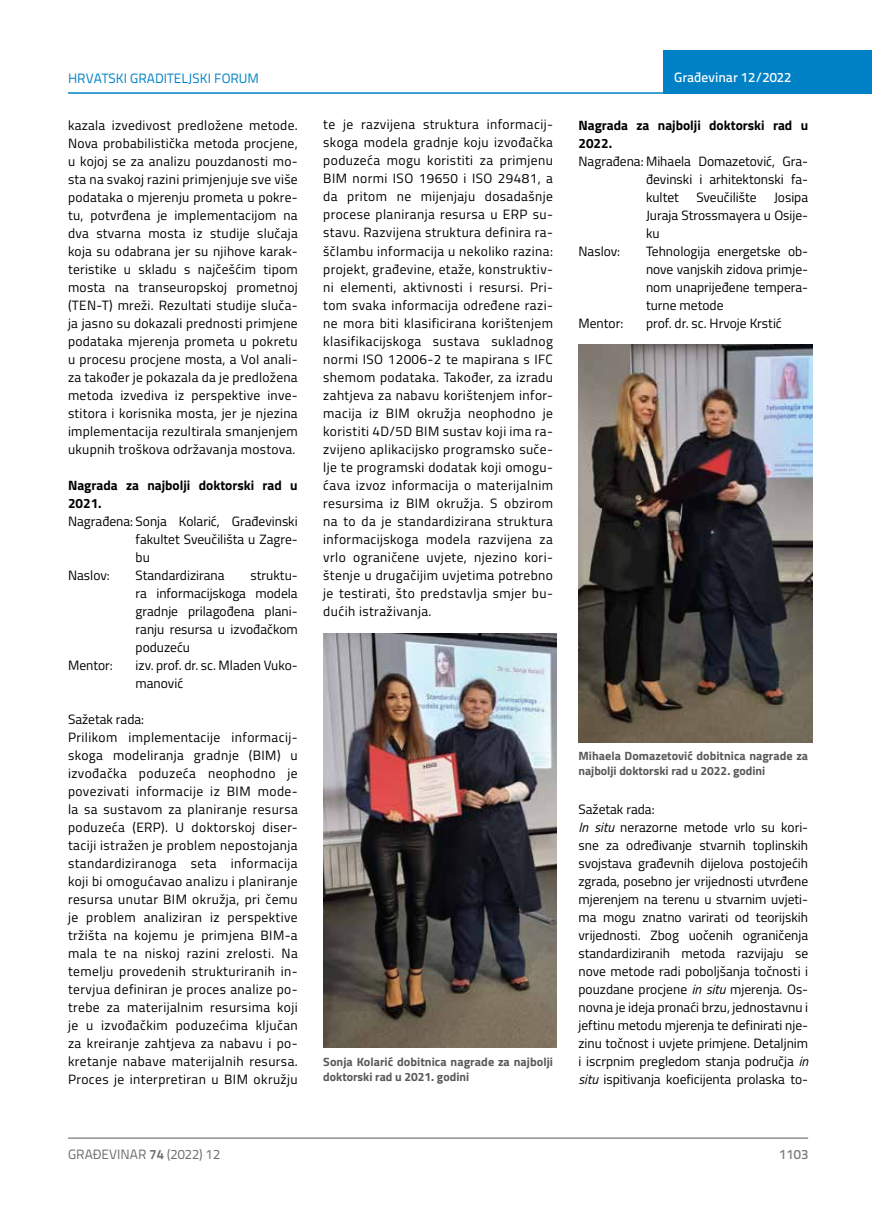
<style>
.page{position:relative;width:872px;height:1212px;background:#fff}
.page>*{position:absolute;margin:0;border:0;box-sizing:border-box;transform-origin:0 0}
.t1{font:13.5px/18px "Titillium";color:#000;text-align:justify}
.t2{font:13.5px/18px "Titillium";letter-spacing:.03em;color:#000}
.t3{font:700 13.5px/18px "Titillium";color:#000}
.t4{font:13.5px "Titillium Text 22 L";color:#0081c6}
.t5{font:13.5px "Titillium Text 22 L";color:#6d6e71}
.t6{font:500 13.5px "Titillium Text 22 L";color:#fff}
.t7{font:500 13.5px "Titillium Text 22 L";color:#797a7d}
.t8{font:700 12px/15px "Titillium";letter-spacing:.005em;color:#58595b}
.s1{font-style:italic}
.s2{font-weight:700}
</style>
<div class="page">
<div style="left:663px;top:50px;width:209px;height:44px;background:#0081c6"></div>
<hr style="left:68px;top:92px;width:804px;height:2px;background:#0081c6">
<hr style="left:68px;top:1138px;width:740px;height:1px;background:#58595b">
<img style="left:323px;top:633px;width:234px;height:414px">
<img style="left:578px;top:344px;width:234px;height:398px">
<p class="t4" style="left:68px;top:68px;width:192px">HRVATSKI GRADITELJSKI FORUM</p>
<p class="t6" style="left:674px;top:67px;width:118px">Građevinar 12/2022</p>
<p class="t1" style="left:68px;top:115px;width:231px">kazala izvedivost predložene metode.<br>Nova probabilistička metoda procjene, u kojoj se za analizu pouzdanosti mo&shy;sta na svakoj razini primjenjuje sve više podataka o mjerenju prometa u pokre&shy;tu, potvrđena je implementacijom na dva stvarna mosta iz studije slučaja koja su odabrana jer su njihove karak&shy;teristike u skladu s najčešćim tipom mosta na transeuropskoj prometnoj (TEN-T) mreži. Rezultati studije sluča&shy;ja jasno su dokazali prednosti primjene podataka mjerenja prometa u pokretu u procesu procjene mosta, a VoI anali&shy;za također je pokazala da je predložena metoda izvediva iz perspektive inve&shy;stitora i korisnika mosta, jer je njezina implementacija rezultirala smanjenjem ukupnih troškova održavanja mostova.</p>
<p class="t3" style="left:68px;top:475px;width:231px">Nagrada za najbolji doktorski rad u<br>2021.</p>
<p class="t1" style="left:68px;top:511px;width:231px">Nagrađena: Sonja Kolarić, Građevinski</p>
<p class="t1" style="left:136px;top:529px;width:164px">fakultet Sveučilišta u Zagre-</p>
<p class="t1" style="left:136px;top:547px;width:16px">bu</p>
<p class="t1" style="left:68px;top:565px;width:43px">Naslov:</p>
<p class="t1" style="left:136px;top:565px;width:90px">Standardizirana</p>
<p class="t1" style="left:323px;top:115px;width:231px">te je razvijena struktura informacij&shy;skoga modela gradnje koju izvođačka poduzeća mogu koristiti za primjenu BIM normi ISO 19650 i ISO 29481, a da pritom ne mijenjaju dosadašnje procese planiranja resursa u ERP su&shy;stavu. Razvijena struktura definira ra&shy;ščlambu informacija u nekoliko razina: projekt, građevine, etaže, konstruktiv&shy;ni elementi, aktivnosti i resursi. Pri&shy;tom svaka informacija određene razi&shy;ne mora biti klasificirana korištenjem klasifikacijskoga sustava sukladnog normi ISO 12006-2 te mapirana s IFC shemom podataka. Također, za izradu zahtjeva za nabavu korištenjem infor&shy;macija iz BIM okružja neophodno je koristiti 4D/5D BIM sustav koji ima ra&shy;zvijeno aplikacijsko programsko suče&shy;lje te programski dodatak koji omogu&shy;ćava izvoz informacija o materijalnim resursima iz BIM okružja. S obzirom na to da je standardizirana struktura informacijskoga modela razvijena za vrlo ograničene uvjete, njezino kori&shy;štenje u drugačijim uvjetima potrebno je testirati, što predstavlja smjer bu&shy;dućih istraživanja.</p>
<p class="t3" style="left:578px;top:115px;width:231px">Nagrada za najbolji doktorski rad u<br>2022.</p>
<p class="t1" style="left:646px;top:151px;width:164px;text-indent:-68px">Nagrađena: Mihaela Domazetović, Gra&shy;đevinski i arhitektonski fa&shy;kultet</p>
<p class="t1" style="left:696px;top:187px;width:62px">Sveučilište</p>
<p class="t1" style="left:646px;top:187px;width:164px;text-indent:128px">Josipa Juraja Strossmayera u Osije&shy;ku</p>
<p class="t1" style="left:578px;top:241px;width:43px">Naslov:</p>
<p class="t1" style="left:646px;top:241px;width:164px">Tehnologija energetske ob&shy;nove vanjskih zidova primje&shy;nom unaprijeđene tempera&shy;turne metode</p>
<p class="t1" style="left:578px;top:313px;width:46px">Mentor:</p>
<p class="t1" style="left:646px;top:313px;width:137px">prof. dr. sc. Hrvoje Krstić</p>
<p class="t1" style="left:136px;top:565px;width:164px;text-indent:115px">struktu&shy;ra informacijskoga modela gradnje prilagođena plani&shy;ranju resursa u izvođačkom poduzeću</p>
<p class="t1" style="left:68px;top:655px;width:46px">Mentor:</p>
<p class="t1" style="left:136px;top:655px;width:164px">izv. prof. dr. sc. Mladen Vuko&shy;manović</p>
<p class="t2" style="left:68px;top:709px;width:231px">Sažetak rada:<br>Prilikom implementacije informacij&shy;skoga modeliranja gradnje (BIM) u izvođačka poduzeća neophodno je povezivati informacije iz BIM mode&shy;la sa sustavom za planiranje resursa poduzeća (ERP). U doktorskoj diser&shy;taciji istražen je problem nepostojanja standardiziranoga seta informacija koji bi omogućavao analizu i planiranje resursa unutar BIM okružja, pri čemu je problem analiziran iz perspektive tržišta na kojemu je primjena BIM-a mala te na niskoj razini zrelosti. Na temelju provedenih strukturiranih in&shy;tervjua definiran je proces analize po&shy;trebe za materijalnim resursima koji je u izvođačkim poduzećima ključan za kreiranje zahtjeva za nabavu i po&shy;kretanje nabave materijalnih resursa.<br>Proces je interpretiran u BIM okružju</p>
<p class="t8" style="left:323px;top:1054px;width:231px">Sonja Kolarić dobitnica nagrade za najbolji doktorski rad u 2021. godini</p>
<p class="t8" style="left:578px;top:748px;width:231px">Mihaela Domazetović dobitnica nagrade za najbolji doktorski rad u 2022. godini</p>
<p class="t1" style="left:578px;top:800px;width:231px;text-align:left">Sažetak rada:<br><span class="s1">In situ</span> nerazorne metode vrlo su kori&shy;sne za određivanje stvarnih toplinskih svojstava građevnih dijelova postojećih zgrada, posebno jer vrijednosti utvrđene mjerenjem na terenu u stvarnim uvjeti&shy;ma mogu znatno varirati od teorijskih vrijednosti. Zbog uočenih ograničenja standardiziranih metoda razvijaju se nove metode radi poboljšanja točnosti i pouzdane procjene <span class="s1">in situ</span> mjerenja. Os&shy;novna je ideja pronaći brzu, jednostavnu i jeftinu metodu mjerenja te definirati nje&shy;zinu točnost i uvjete primjene. Detaljnim i iscrpnim pregledom stanja područja <span class="s1">in situ</span> ispitivanja koeficijenta prolaska to-</p>
<p class="t5" style="left:68px;top:1144px;width:154px">GRAĐEVINAR <span class="s2">74</span> (2022) 12</p>
<p class="t7" style="left:779px;top:1144px;width:30px">1103</p>
</div>
